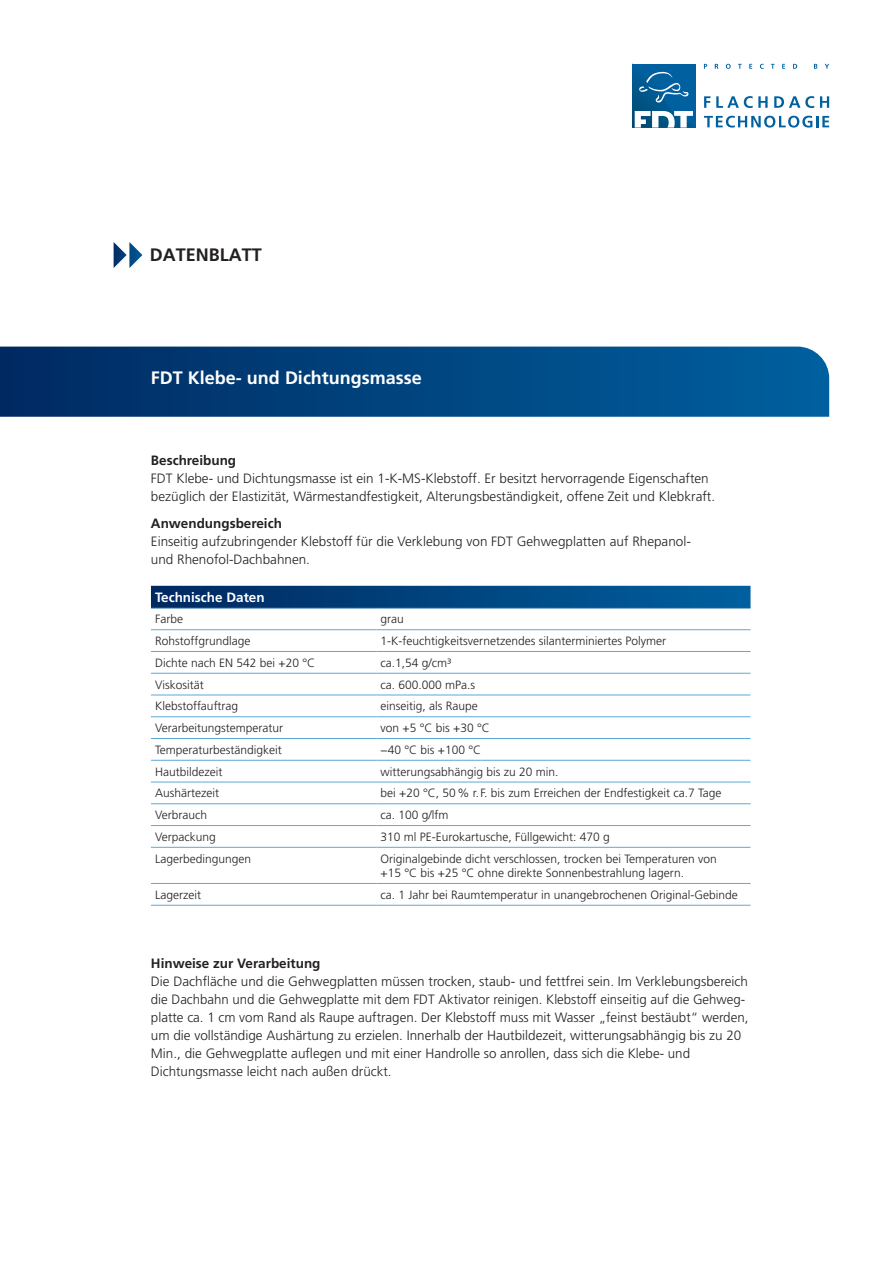
<style>
.page{position:relative;width:893px;height:1263px;background:#fff}
.page>*{position:absolute;margin:0;border:0;box-sizing:border-box;transform-origin:0 0}
.t1{font:700 18px "Frutiger LT Std";color:#fff}
.t2{font:700 18px "Frutiger LT Std";color:#242021}
.t3{font:300 13.5px/18px "Frutiger LT Std";color:#242021}
.t4{font:700 13.5px "Frutiger LT Std";color:#242021}
.t5{font:700 13.5px "Frutiger LT Std";color:#fff}
.t6{font:300 12px/21.8px "Frutiger LT Std";color:#231f20}
.t7{font:300 12px "Frutiger LT Std";color:#242021}
</style>
<div class="page">
<svg style="left:0;top:347px;width:829px;height:70px;background:#024580"></svg>
<svg style="left:632px;top:64px;width:64px;height:64px;background:#307aa9"></svg>
<svg style="left:715px;top:64px;width:3px;height:5px"></svg>
<svg style="left:726px;top:64px;width:5px;height:5px"></svg>
<svg style="left:738px;top:64px;width:4px;height:5px"></svg>
<svg style="left:749px;top:64px;width:3px;height:5px"></svg>
<svg style="left:760px;top:64px;width:4px;height:5px"></svg>
<svg style="left:771px;top:64px;width:4px;height:5px"></svg>
<svg style="left:782px;top:64px;width:3px;height:5px"></svg>
<svg style="left:793px;top:64px;width:4px;height:5px"></svg>
<svg style="left:814px;top:64px;width:3px;height:5px"></svg>
<svg style="left:825px;top:64px;width:4px;height:5px"></svg>
<svg style="left:704px;top:116px;width:125px;height:12px"></svg>
<svg style="left:704px;top:96px;width:6px;height:12px"></svg>
<svg style="left:716px;top:96px;width:52px;height:12px"></svg>
<svg style="left:774px;top:96px;width:40px;height:12px"></svg>
<svg style="left:820px;top:96px;width:9px;height:12px"></svg>
<svg style="left:151px;top:586px;width:599px;height:22px;background:#004580"></svg>
<svg style="left:151px;top:630px;width:599px;height:275px"></svg>
<hr style="left:151px;top:629px;width:225px;height:1px;background:#5da9d7">
<hr style="left:151px;top:651px;width:225px;height:1px;background:#5da9d7">
<hr style="left:151px;top:673px;width:225px;height:1px;background:#5da9d7">
<hr style="left:151px;top:695px;width:225px;height:1px;background:#5da9d7">
<hr style="left:376px;top:629px;width:374px;height:1px;background:#5da9d7">
<hr style="left:376px;top:651px;width:374px;height:1px;background:#5da9d7">
<hr style="left:376px;top:673px;width:374px;height:1px;background:#5da9d7">
<hr style="left:376px;top:695px;width:374px;height:1px;background:#5da9d7">
<hr style="left:151px;top:738px;width:225px;height:1px;background:#5da9d7">
<hr style="left:151px;top:760px;width:225px;height:1px;background:#5da9d7">
<hr style="left:151px;top:782px;width:225px;height:1px;background:#5da9d7">
<hr style="left:151px;top:803px;width:225px;height:1px;background:#5da9d7">
<hr style="left:151px;top:825px;width:225px;height:1px;background:#5da9d7">
<hr style="left:151px;top:847px;width:225px;height:1px;background:#5da9d7">
<hr style="left:151px;top:883px;width:225px;height:1px;background:#5da9d7">
<hr style="left:151px;top:905px;width:225px;height:1px;background:#5da9d7">
<hr style="left:376px;top:738px;width:374px;height:1px;background:#5da9d7">
<hr style="left:376px;top:760px;width:374px;height:1px;background:#5da9d7">
<hr style="left:376px;top:782px;width:374px;height:1px;background:#5da9d7">
<hr style="left:376px;top:803px;width:374px;height:1px;background:#5da9d7">
<hr style="left:376px;top:825px;width:374px;height:1px;background:#5da9d7">
<hr style="left:376px;top:847px;width:374px;height:1px;background:#5da9d7">
<hr style="left:376px;top:883px;width:374px;height:1px;background:#5da9d7">
<hr style="left:376px;top:905px;width:374px;height:1px;background:#5da9d7">
<hr style="left:151px;top:716px;width:225px;height:1px;background:#5da9d7">
<hr style="left:376px;top:716px;width:374px;height:1px;background:#5da9d7">
<hr style="left:151px;top:608px;width:225px;height:1px;background:#0060a0">
<hr style="left:376px;top:608px;width:374px;height:1px;background:#0060a0">
<h1 class="t2" style="left:150px;top:244px;width:114px">DATENBLATT</h1>
<h1 class="t1" style="left:151px;top:367px;width:273px">FDT Klebe- und Dichtungsmasse</h1>
<p class="t4" style="left:151px;top:452px;width:87px">Beschreibung</p>
<p class="t3" style="left:151px;top:470px;width:566px">FDT Klebe- und Dichtungsmasse ist ein 1-K-MS-Klebstoff. Er besitzt hervorragende Eigenschaften bezüglich der Elastizität, Wärmestandfestigkeit, Alterungsbeständigkeit, offene Zeit und Klebkraft.</p>
<p class="t4" style="left:151px;top:515px;width:133px">Anwendungsbereich</p>
<p class="t3" style="left:151px;top:532px;width:541px">Einseitig aufzubringender Klebstoff für die Verklebung von FDT Gehwegplatten auf Rhepanol&shy;und Rhenofol-Dachbahnen.</p>
<p class="t5" style="left:155px;top:589px;width:111px">Technische Daten</p>
<p class="t6" style="left:155px;top:608px;width:29px">Farbe</p>
<p class="t6" style="left:381px;top:608px;width:25px">grau</p>
<p class="t6" style="left:155px;top:630px;width:97px">Rohstoffgrundlage</p>
<p class="t6" style="left:381px;top:630px;width:287px">1-K-feuchtigkeitsvernetzendes silanterminiertes Polymer</p>
<p class="t6" style="left:155px;top:652px;width:162px">Dichte nach EN 542 bei +20 °C</p>
<p class="t6" style="left:381px;top:652px;width:73px">ca.1,54 g/cm³</p>
<p class="t6" style="left:155px;top:674px;width:50px">Viskosität</p>
<p class="t6" style="left:381px;top:674px;width:96px">ca. 600.000 mPa.s</p>
<p class="t6" style="left:155px;top:695px;width:130px">Klebstoffauftrag<br>Verarbeitungstemperatur</p>
<p class="t7" style="left:381px;top:699px;width:99px">einseitig, als Raupe</p>
<p class="t6" style="left:381px;top:717px;width:111px">von +5 °C bis +30 °C</p>
<p class="t6" style="left:155px;top:739px;width:128px">Temperaturbeständigkeit</p>
<p class="t6" style="left:381px;top:739px;width:102px">−40 °C bis +100 °C</p>
<p class="t6" style="left:155px;top:761px;width:69px">Hautbildezeit</p>
<p class="t6" style="left:381px;top:761px;width:180px">witterungsabhängig bis zu 20 min.</p>
<p class="t6" style="left:155px;top:782px;width:65px">Aushärtezeit</p>
<p class="t6" style="left:381px;top:782px;width:342px">bei +20 °C, 50% r. F. bis zum Erreichen der Endfestigkeit ca.7 Tage</p>
<p class="t6" style="left:155px;top:804px;width:54px">Verbrauch</p>
<p class="t6" style="left:381px;top:804px;width:70px">ca. 100 g/lfm</p>
<p class="t6" style="left:155px;top:826px;width:62px">Verpackung</p>
<p class="t6" style="left:381px;top:826px;width:231px">310 ml PE-Eurokartusche, Füllgewicht: 470 g</p>
<p class="t6" style="left:155px;top:848px;width:98px">Lagerbedingungen</p>
<p class="t6" style="left:381px;top:851px;width:338px;line-height:14.4px">Originalgebinde dicht verschlossen, trocken bei Temperaturen von +15 °C bis +25 °C ohne direkte Sonnenbestrahlung lagern.</p>
<p class="t6" style="left:155px;top:884px;width:47px">Lagerzeit</p>
<p class="t6" style="left:381px;top:884px;width:359px">ca. 1 Jahr bei Raumtemperatur in unangebrochenen Original-Gebinde</p>
<p class="t4" style="left:151px;top:955px;width:171px">Hinweise zur Verarbeitung</p>
<p class="t3" style="left:151px;top:972px;width:599px">Die Dachfläche und die Gehwegplatten müssen trocken, staub- und fettfrei sein. Im Verklebungsbereich die Dachbahn und die Gehwegplatte mit dem FDT Aktivator reinigen. Klebstoff einseitig auf die Gehweg&shy;platte ca. 1 cm vom Rand als Raupe auftragen. Der Klebstoff muss mit Wasser „feinst bestäubt“ werden, um die vollständige Aushärtung zu erzielen. Innerhalb der Hautbildezeit, witterungsabhängig bis zu 20<br>Min., die Gehwegplatte auflegen und mit einer Handrolle so anrollen, dass sich die Klebe- und Dichtungsmasse leicht nach außen drückt.</p>
</div>
